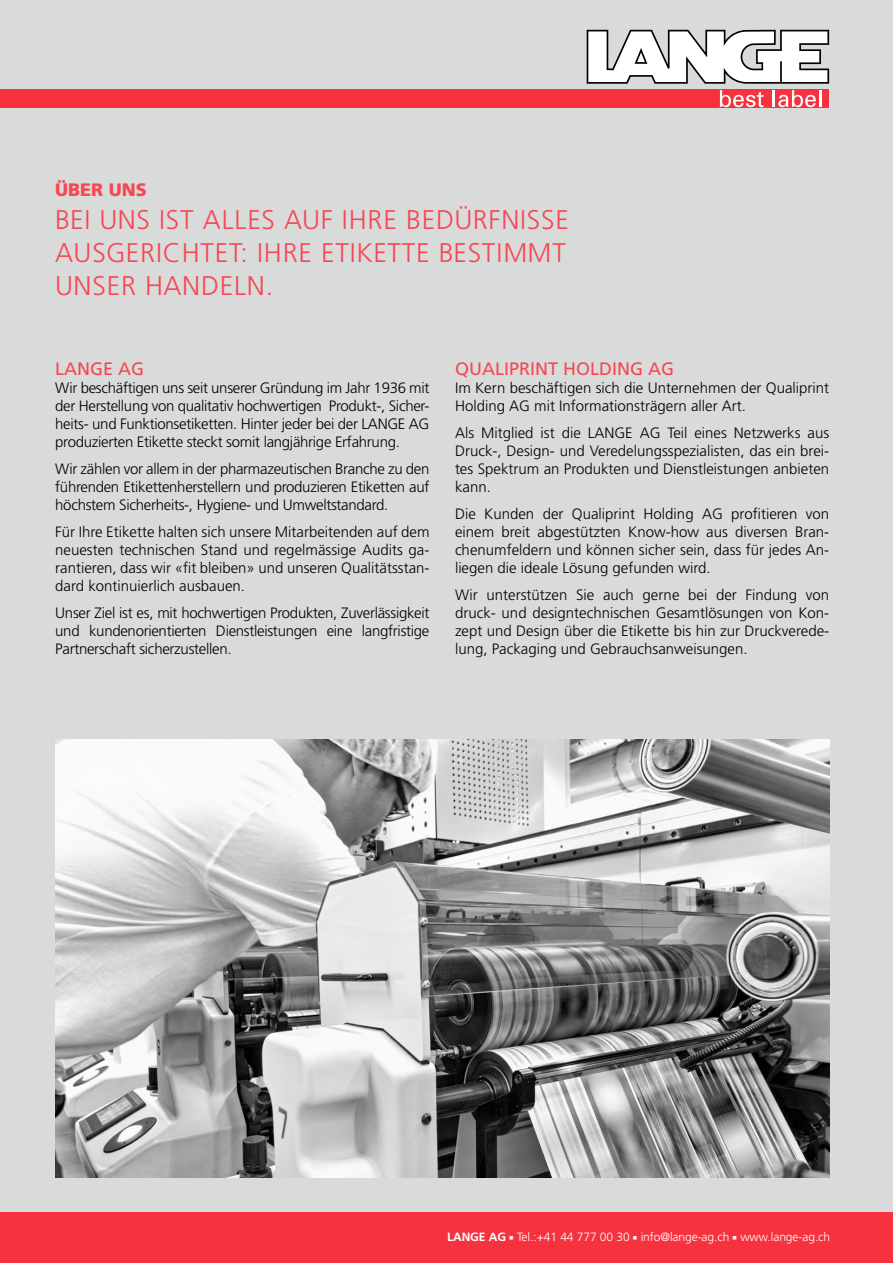
<style>
.page{position:relative;width:893px;height:1263px;background:#d9dada}
.page>*{position:absolute;margin:0;border:0;box-sizing:border-box;transform-origin:0 0}
.t1{font:300 27px/33px "Frutiger LT Std";letter-spacing:.03em;color:#f74752;text-align:justify}
.t2{font:18px "Frutiger LT Std";color:#f74752}
.t3{font:900 18px "Frutiger LT Std";color:#f74752}
.t4{font:300 15px/18px "Frutiger LT Std";color:#000;text-align:justify}
.t5{font:300 12px "Frutiger LT Std";letter-spacing:-.005em;color:#fff}
.s1{font-weight:700}
</style>
<div class="page">
<svg style="left:587px;top:30px;width:242px;height:54px"></svg>
<div style="left:0;top:89px;width:829px;height:19px;background:#f7323f"></div>
<svg style="left:720px;top:90px;width:44px;height:17px"></svg>
<svg style="left:773px;top:90px;width:48px;height:17px"></svg>
<div style="left:0;top:1212px;width:893px;height:51px;background:#f7323f"></div>
<img style="left:55px;top:739px;width:774px;height:439px">
<p class="t3" style="left:55px;top:179px;width:93px">ÜBER UNS</p>
<h1 class="t1" style="left:55px;top:204px;width:515px">BEI UNS IST ALLES AUF IHRE BEDÜRFNISSE AUSGERICHTET: IHRE ETIKETTE BESTIMMT UNSER HANDELN.</h1>
<p class="t2" style="left:55px;top:358px;width:90px">LANGE AG</p>
<p class="t4" style="left:55px;top:379px;width:376px">Wir beschäftigen uns seit unserer Gründung im Jahr 1936 mit der Herstellung von qualitativ hochwertigen Produkt-, Sicher&shy;heits- und Funktionsetiketten. Hinter jeder bei der LANGE AG produzierten Etikette steckt somit langjährige Erfahrung.</p>
<p class="t4" style="left:55px;top:460px;width:376px">Wir zählen vor allem in der pharmazeutischen Branche zu den führenden Etikettenherstellern und produzieren Etiketten auf höchstem Sicherheits-, Hygiene- und Umweltstandard.</p>
<p class="t4" style="left:55px;top:523px;width:376px">Für Ihre Etikette halten sich unsere Mitarbeitenden auf dem neuesten technischen Stand und regelmässige Audits ga&shy;rantieren, dass wir «fit bleiben» und unseren Qualitätsstan&shy;dard kontinuierlich ausbauen.</p>
<p class="t4" style="left:55px;top:604px;width:376px">Unser Ziel ist es, mit hochwertigen Produkten, Zuverlässigkeit und kundenorientierten Dienstleistungen eine langfristige Partnerschaft sicherzustellen.</p>
<p class="t2" style="left:455px;top:358px;width:221px">QUALIPRINT HOLDING AG</p>
<p class="t4" style="left:455px;top:379px;width:376px">Im Kern beschäftigen sich die Unternehmen der Qualiprint<br>Holding AG mit Informationsträgern aller Art.</p>
<p class="t4" style="left:455px;top:424px;width:376px">Als Mitglied ist die LANGE AG Teil eines Netzwerks aus Druck-, Design- und Veredelungsspezialisten, das ein brei&shy;tes Spektrum an Produkten und Dienstleistungen anbieten kann.</p>
<p class="t4" style="left:455px;top:505px;width:376px">Die Kunden der Qualiprint Holding AG profitieren von einem breit abgestützten Know-how aus diversen Bran&shy;chenumfeldern und können sicher sein, dass für jedes An&shy;liegen die ideale Lösung gefunden wird.</p>
<p class="t4" style="left:455px;top:586px;width:376px">Wir unterstützen Sie auch gerne bei der Findung von druck- und designtechnischen Gesamtlösungen von Kon&shy;zept und Design über die Etikette bis hin zur Druckverede&shy;lung, Packaging und Gebrauchsanweisungen.</p>
<p class="t5" style="left:447px;top:1230px;width:385px"><span class="s1">LANGE AG</span> ■ Tel.:+41 44 777 00 30 ■ info@lange-ag.ch ■ www.lange-ag.ch</p>
</div>
